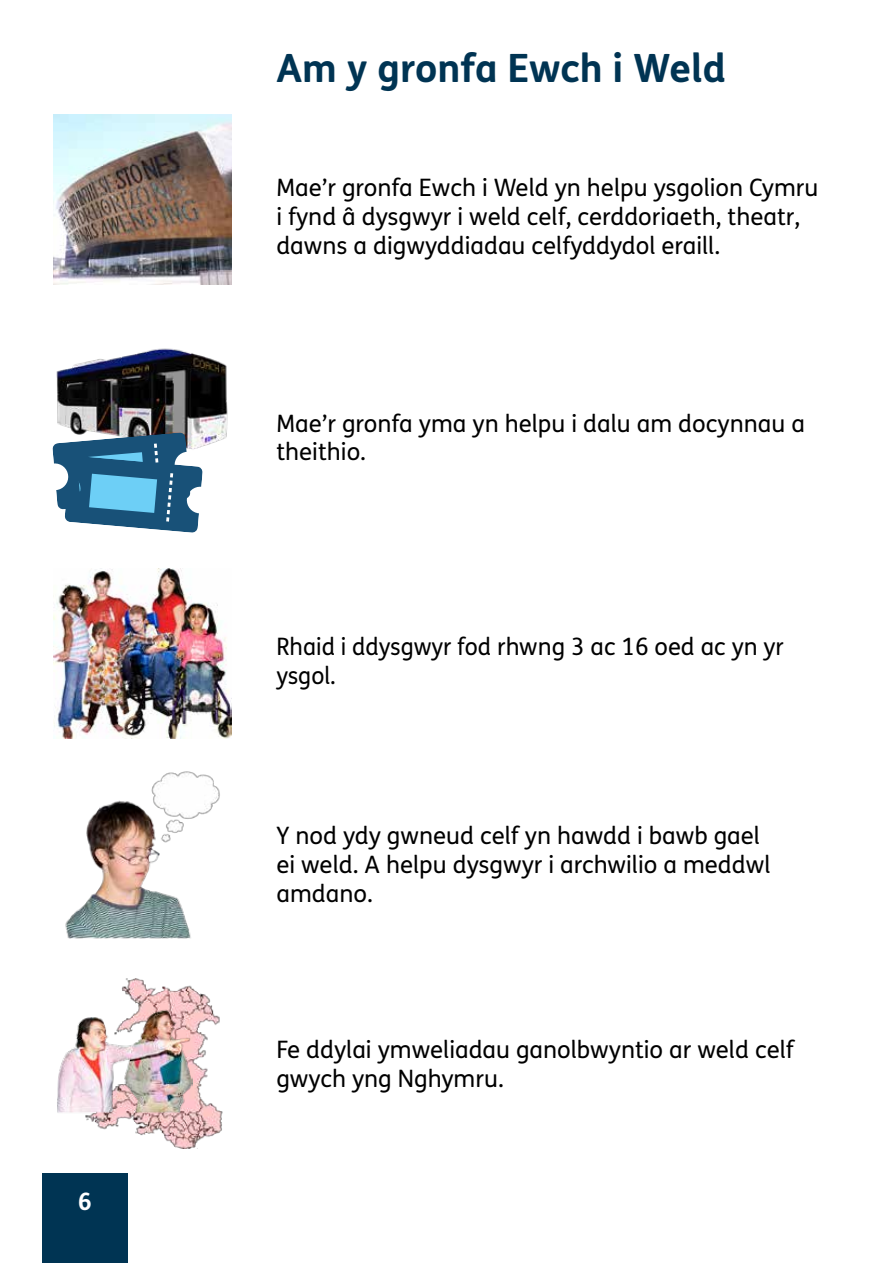
<style>
.page{position:relative;width:893px;height:1263px;background:#fff}
.page>*{position:absolute;margin:0;border:0;box-sizing:border-box;transform-origin:0 0}
.t1{font:700 39px "FS Me Pro";color:#003453}
.Bodytext{font:24px/28.8px "FS Me Pro";color:#000}
.Bodytext-2{font:24px/28.8px "FS Me Pro";color:#000;scale:.96 1}
.t2{font:700 24px "FS Me Pro";color:#fff}
</style>
<div class="page">
<div style="left:43px;top:1174px;width:85px;height:89px;background:#003453"></div>
<img style="left:53px;top:115px;width:179px;height:170px">
<img style="left:104px;top:978px;width:119px;height:170px">
<img style="left:57px;top:993px;width:136px;height:136px">
<img style="left:65px;top:771px;width:155px;height:168px">
<img style="left:54px;top:568px;width:177px;height:170px">
<img style="left:56px;top:348px;width:172px;height:98px">
<svg style="left:52px;top:432px;width:151px;height:101px"></svg>
<p class="t2" style="left:78px;top:1183px;width:16px">6</p>
<h2 class="t1" style="left:276px;top:38px;width:451px">Am y gronfa Ewch i Weld</h2>
<p class="Bodytext" style="left:276px;top:173px;width:544px">Mae’r gronfa Ewch i Weld yn helpu ysgolion Cymru i fynd â dysgwyr i weld celf, cerddoriaeth, theatr, dawns a digwyddiadau celfyddydol eraill.</p>
<p class="Bodytext" style="left:276px;top:408px;width:530px">Mae’r gronfa yma yn helpu i dalu am docynnau a theithio.</p>
<p class="Bodytext-2" style="left:276px;top:632px;width:530px">Rhaid i ddysgwyr fod rhwng 3 ac 16 oed ac yn yr ysgol.</p>
<p class="Bodytext" style="left:276px;top:821px;width:496px">Y nod ydy gwneud celf yn hawdd i bawb gael ei weld. A helpu dysgwyr i archwilio a meddwl amdano.</p>
<p class="Bodytext" style="left:276px;top:1035px;width:519px">Fe ddylai ymweliadau ganolbwyntio ar weld celf gwych yng Nghymru.</p>
</div>
